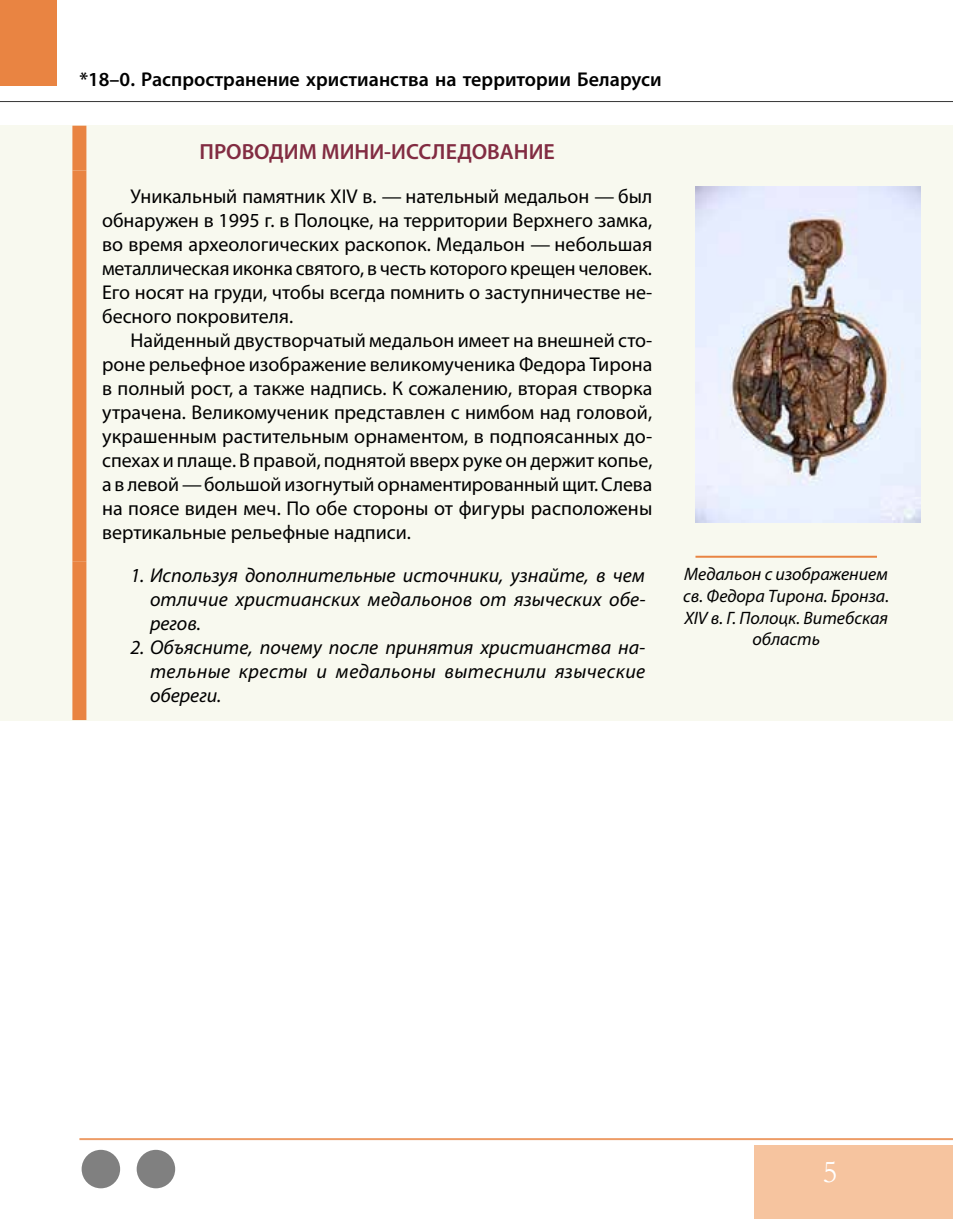
<style>
.page{position:relative;width:953px;height:1219px;background:#fff}
.page>*{position:absolute;margin:0;border:0;box-sizing:border-box;transform-origin:0 0}
.t1{font:32px "Garamond";color:#fff}
.t2{font:600 22px "Myriad Pro";color:#822c42}
.t3{font:20px/24px "Myriad Pro";color:#000;text-align:justify}
.t4{font:italic 20px/24px "Myriad Pro";letter-spacing:.005em;color:#000;text-align:justify}
.t5{font:600 20px "Myriad Pro";color:#000}
.t6{font:italic 18px/21.6px "Myriad Pro";color:#000;text-align:center}
</style>
<div class="page">
<hr style="left:0;top:101px;width:952px;height:1px;background:#000">
<div style="left:0;top:0;width:57px;height:86px;background:#e98442"></div>
<div style="left:754px;top:1145px;width:198px;height:74px;background:#f6c49f"></div>
<div style="left:82px;top:1150px;width:38px;height:38px;background:#808080;border-radius:50%"></div>
<div style="left:137px;top:1150px;width:38px;height:38px;background:#808080;border-radius:50%"></div>
<hr style="left:79px;top:1138px;width:873px;height:2px;background:#e98442">
<div style="left:1px;top:126px;width:951px;height:595px;background:#f8f9ef"></div>
<div style="left:72px;top:126px;width:14px;height:45px;background:#e98442"></div>
<div style="left:72px;top:171px;width:14px;height:390px;background:#e98442"></div>
<div style="left:72px;top:561px;width:14px;height:159px;background:#e98442"></div>
<hr style="left:695px;top:556px;width:181px;height:2px;background:#e98442">
<img style="left:695px;top:186px;width:225px;height:336px">
<p class="t5" style="left:79px;top:67px;width:584px">*18–0. Распространение христианства на территории Беларуси</p>
<p class="t2" style="left:199px;top:138px;width:357px">ПРОВОДИМ МИНИ-ИССЛЕДОВАНИЕ</p>
<p class="t3" style="left:102px;top:184px;width:551px;text-indent:28px">Уникальный памятник XIV в. — нательный медальон — был обнаружен в 1995 г. в Полоцке, на территории Верхнего замка, во время археологических раскопок. Медальон — небольшая металлическая иконка святого, в честь которого крещен человек.<br>Его носят на груди, чтобы всегда помнить о заступничестве не&shy;бесного покровителя.</p>
<p class="t3" style="left:102px;top:328px;width:552px;text-indent:28px">Найденный двустворчатый медальон имеет на внешней сто&shy;роне рельефное изображение великомученика Федора Тирона в полный рост, а также надпись. К сожалению, вторая створка утрачена. Великомученик представлен с нимбом над головой, украшенным растительным орнаментом, в подпоясанных до&shy;спехах и плаще. В правой, поднятой вверх руке он держит копье, а в левой —большой изогнутый орнаментированный щит. Слева на поясе виден меч. По обе стороны от фигуры расположены вертикальные рельефные надписи.</p>
<p class="t4" style="left:150px;top:563px;width:497px;text-indent:-20px">1. Используя дополнительные источники, узнайте, в чем отличие христианских медальонов от языческих обе&shy;регов.</p>
<p class="t4" style="left:150px;top:635px;width:497px;text-indent:-20px">2. Объясните, почему после принятия христианства на&shy;тельные кресты и медальоны вытеснили языческие обереги.</p>
<p class="t6" style="left:683px;top:563px;width:207px">Медальон с изображением св. Федора Тирона. Бронза.<br>ХIV в. Г. Полоцк. Витебская область</p>
<h1 class="t1" style="left:822px;top:1150px;width:17px">5</h1>
</div>
